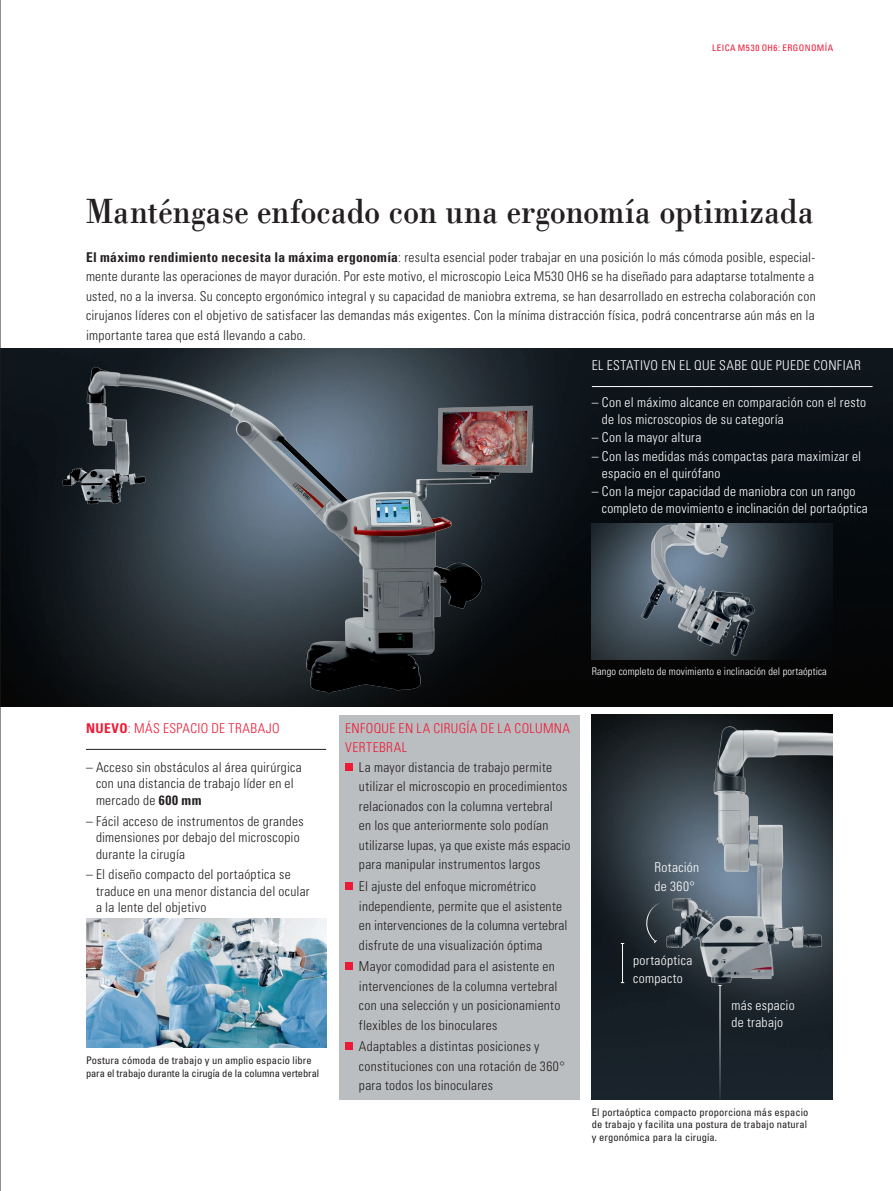
<style>
.page{position:relative;width:893px;height:1191px;background:#fff}
.page>*{position:absolute;margin:0;border:0;box-sizing:border-box;transform-origin:0 0}
.Title_28pt_black{font:36px "Leicana";color:#231f20}
.Benefit-White_Copy{font:300 condensed 13.5px/19.5px "Univers LT Std";letter-spacing:.02em;color:#231f20}
.Teaser_15pt_black{font:300 condensed 13.5px/19.5px "Univers LT Std";letter-spacing:.025em;color:#231f20;text-align:justify}
.Benefit-White_Copy-2{font:300 condensed 13.5px/16.5px "Univers LT Std";letter-spacing:.02em;color:#fff}
.Benefit-White_Title{font:300 condensed 13.5px/19.5px "Univers LT Std";letter-spacing:.03em;color:#ed1a36}
.Benefit-White_Title-2{font:300 condensed 13.5px "Univers LT Std";letter-spacing:.03em;color:#fff}
.t1{font:condensed 10.5px/12.8px "Univers LT Std";letter-spacing:.01em;color:#231f20;text-align:justify}
.t2{font:condensed 10.5px/12.8px "Univers LT Std";letter-spacing:-.01em;color:#231f20}
.t3{font:300 condensed 10.5px "Univers LT Std";letter-spacing:.01em;color:#fff}
.Pagina_Header{font:condensed 9px "Univers LT Std";letter-spacing:.055em;color:#ed1a36}
.s1{font-weight:700}
</style>
<div class="page">
<img style="left:592px;top:714px;width:240px;height:385px">
<hr style="left:720px;top:985px;width:1px;height:124px;background:#fff">
<img style="left:1px;top:349px;width:892px;height:357px">
<div style="left:339px;top:714px;width:240px;height:385px;background:#bbbec0"></div>
<hr style="left:86px;top:749px;width:240px;height:1px;background:#231f20">
<div style="left:345px;top:763px;width:8px;height:7px;background:#ed1a36"></div>
<div style="left:345px;top:882px;width:8px;height:7px;background:#ed1a36"></div>
<div style="left:345px;top:962px;width:8px;height:7px;background:#ed1a36"></div>
<div style="left:345px;top:1042px;width:8px;height:7px;background:#ed1a36"></div>
<img style="left:34px;top:349px;width:605px;height:357px">
<img style="left:592px;top:523px;width:240px;height:136px">
<hr style="left:592px;top:386px;width:281px;height:1px;background:#fff">
<hr style="left:0;top:0;width:1px;height:1191px;background:#231f20">
<img style="left:600px;top:523px;width:218px;height:136px">
<hr style="left:622px;top:943px;width:1px;height:39px;background:#fff">
<img style="left:651px;top:881px;width:8px;height:85px">
<img style="left:659px;top:714px;width:173px;height:275px">
<svg style="left:645px;top:898px;width:20px;height:46px"></svg>
<img style="left:86px;top:918px;width:240px;height:129px">
<p class="Pagina_Header" style="left:712px;top:42px;width:123px">LEICA M530 OH6: ERGONOMÍA</p>
<p class="Title_28pt_black" style="left:86px;top:189px;width:730px">Manténgase enfocado con una ergonomía optimizada</p>
<p class="Teaser_15pt_black" style="left:86px;top:247px;width:731px"><span class="s1">El máximo rendimiento necesita la máxima ergonomía</span>: resulta esencial poder trabajar en una posición lo más cómoda posible, especial&shy;mente durante las operaciones de mayor duración. Por este motivo, el microscopio Leica M530 OH6 se ha diseñado para adaptarse totalmente a usted, no a la inversa. Su concepto ergonómico integral y su capacidad de maniobra extrema, se han desarrollado en estrecha colaboración con cirujanos líderes con el objetivo de satisfacer las demandas más exigentes. Con la mínima distracción física, podrá concentrarse aún más en la importante tarea que está llevando a cabo.</p>
<p class="Benefit-White_Title-2" style="left:592px;top:357px;width:271px">EL ESTATIVO EN EL QUE SABE QUE PUEDE CONFIAR</p>
<p class="Benefit-White_Copy-2" style="left:602px;top:394px;width:266px;text-indent:-10px">– Con el máximo alcance en comparación con el resto de los microscopios de su categoría</p>
<p class="Benefit-White_Copy-2" style="left:592px;top:429px;width:111px">– Con la mayor altura</p>
<p class="Benefit-White_Copy-2" style="left:602px;top:448px;width:261px;text-indent:-10px">– Con las medidas más compactas para maximizar el espacio en el quirófano</p>
<p class="Benefit-White_Copy-2" style="left:602px;top:483px;width:268px;text-indent:-10px">– Con la mejor capacidad de maniobra con un rango completo de movimiento e inclinación del portaóptica</p>
<p class="Benefit-White_Title" style="left:86px;top:718px;width:195px"><span class="s1">NUEVO</span>: MÁS ESPACIO DE TRABAJO</p>
<p class="Benefit-White_Copy" style="left:96px;top:759px;width:207px;line-height:16.5px;text-indent:-10px">– Acceso sin obstáculos al área quirúrgica con una distancia de trabajo líder en el mercado de <span class="s1">600 mm</span></p>
<p class="Benefit-White_Copy" style="left:96px;top:812px;width:209px;line-height:16.5px;text-indent:-10px">– Fácil acceso de instrumentos de grandes dimensiones por debajo del microscopio durante la cirugía</p>
<p class="Benefit-White_Copy" style="left:96px;top:866px;width:215px;line-height:16.5px;text-indent:-10px">– El diseño compacto del portaóptica se traduce en una menor distancia del ocular a la lente del objetivo</p>
<p class="t2" style="left:86px;top:1053px;width:235px">Postura cómoda de trabajo y un amplio espacio libre para el trabajo durante la cirugía de la columna vertebral</p>
<p class="Benefit-White_Title" style="left:345px;top:718px;width:226px">ENFOQUE EN LA CIRUGÍA DE LA COLUMNA<br>VERTEBRAL</p>
<p class="Benefit-White_Copy" style="left:359px;top:757px;width:213px">La mayor distancia de trabajo permite utilizar el microscopio en procedimientos relacionados con la columna vertebral<br>en los que anteriormente solo podían utilizarse lupas, ya que existe más espacio para manipular instrumentos largos</p>
<p class="Benefit-White_Copy" style="left:359px;top:876px;width:210px">El ajuste del enfoque micrométrico independiente, permite que el asistente en intervenciones de la columna vertebral disfrute de una visualización óptima</p>
<p class="Benefit-White_Copy" style="left:359px;top:956px;width:203px">Mayor comodidad para el asistente en intervenciones de la columna vertebral con una selección y un posicionamiento flexibles de los binoculares</p>
<p class="Benefit-White_Copy" style="left:359px;top:1036px;width:207px">Adaptables a distintas posiciones y constituciones con una rotación de 360° para todos los binoculares</p>
<p class="t3" style="left:592px;top:665px;width:237px">Rango completo de movimiento e inclinación del portaóptica</p>
<p class="Benefit-White_Copy-2" style="left:654px;top:857px;width:46px;line-height:19.5px">Rotación de 360°</p>
<p class="Benefit-White_Copy-2" style="left:633px;top:952px;width:61px;line-height:17.2px">portaóptica compacto</p>
<p class="Benefit-White_Copy-2" style="left:732px;top:996px;width:65px;line-height:17.2px">más espacio de trabajo</p>
<p class="t1" style="left:592px;top:1105px;width:218px">El portaóptica compacto proporciona más espacio de trabajo y facilita una postura de trabajo natural y ergonómica para la cirugía.</p>
</div>
